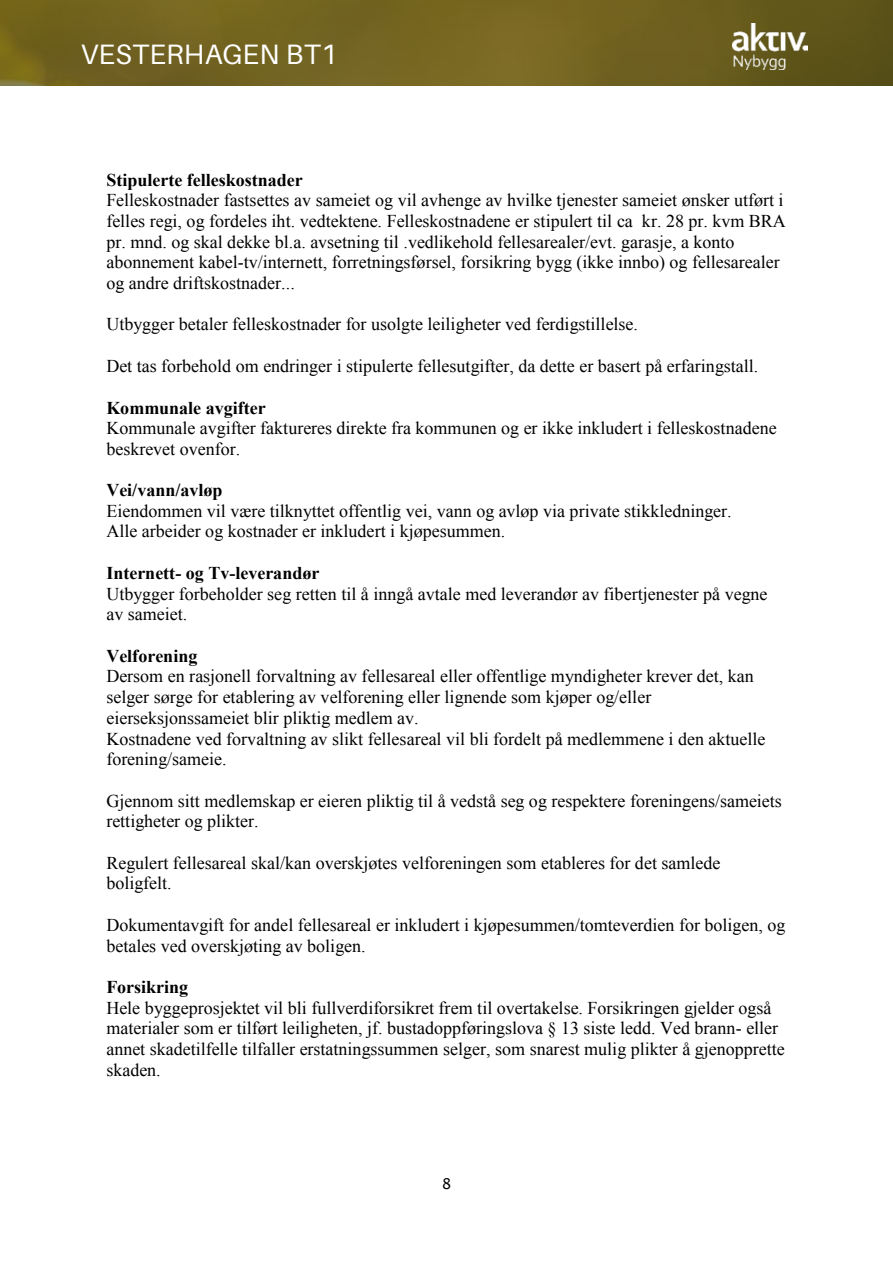
<style>
.page{position:relative;width:893px;height:1263px;background:#fff}
.page>*{position:absolute;margin:0;border:0;box-sizing:border-box;transform-origin:0 0}
.t1{font:28.05px "Aileron";letter-spacing:.01em;color:#fff}
.t2{font:18px/20.7px "Times New Roman";color:#000}
.t3{font:700 18px "Times New Roman";color:#000}
.t4{font:15px "Lucida Sans";color:#000}
</style>
<div class="page">
<img style="left:0;top:0;width:893px;height:85px">
<img style="left:733px;top:24px;width:74px;height:46px">
<h1 class="t1" style="left:81px;top:39px;width:258px">VESTERHAGEN BT1</h1>
<p class="t3" style="left:106px;top:167px;width:198px">Stipulerte felleskostnader</p>
<p class="t2" style="left:106px;top:189px;width:681px">Felleskostnader fastsettes av sameiet og vil avhenge av hvilke tjenester sameiet ønsker utført i felles regi, og fordeles iht. vedtektene. Felleskostnadene er stipulert til ca kr. 28 pr. kvm BRA pr. mnd. og skal dekke bl.a. avsetning til .vedlikehold fellesarealer/evt. garasje, a konto abonnement kabel-tv/internett, forretningsførsel, forsikring bygg (ikke innbo) og fellesarealer og andre driftskostnader...</p>
<p class="t2" style="left:106px;top:314px;width:533px">Utbygger betaler felleskostnader for usolgte leiligheter ved ferdigstillelse.</p>
<p class="t2" style="left:106px;top:355px;width:653px">Det tas forbehold om endringer i stipulerte fellesutgifter, da dette er basert på erfaringstall.</p>
<p class="t3" style="left:106px;top:395px;width:161px">Kommunale avgifter</p>
<p class="t2" style="left:106px;top:417px;width:672px">Kommunale avgifter faktureres direkte fra kommunen og er ikke inkludert i felleskostnadene beskrevet ovenfor.</p>
<p class="t3" style="left:106px;top:478px;width:118px">Vei/vann/avløp</p>
<p class="t2" style="left:106px;top:500px;width:627px">Eiendommen vil være tilknyttet offentlig vei, vann og avløp via private stikkledninger.<br>Alle arbeider og kostnader er inkludert i kjøpesummen.</p>
<p class="t3" style="left:106px;top:561px;width:215px">Internett- og Tv-leverandør</p>
<p class="t2" style="left:106px;top:583px;width:663px">Utbygger forbeholder seg retten til å inngå avtale med leverandør av fibertjenester på vegne av sameiet.</p>
<p class="t3" style="left:106px;top:644px;width:93px">Velforening</p>
<p class="t2" style="left:106px;top:666px;width:660px">Dersom en rasjonell forvaltning av fellesareal eller offentlige myndigheter krever det, kan selger sørge for etablering av velforening eller lignende som kjøper og/eller eierseksjonssameiet blir pliktig medlem av.<br>Kostnadene ved forvaltning av slikt fellesareal vil bli fordelt på medlemmene i den aktuelle forening/sameie.</p>
<p class="t2" style="left:106px;top:790px;width:677px">Gjennom sitt medlemskap er eieren pliktig til å vedstå seg og respektere foreningens/sameiets rettigheter og plikter.</p>
<p class="t2" style="left:106px;top:852px;width:615px">Regulert fellesareal skal/kan overskjøtes velforeningen som etableres for det samlede boligfelt.</p>
<p class="t2" style="left:106px;top:914px;width:681px">Dokumentavgift for andel fellesareal er inkludert i kjøpesummen/tomteverdien for boligen, og betales ved overskjøting av boligen.</p>
<p class="t3" style="left:106px;top:975px;width:83px">Forsikring</p>
<p class="t2" style="left:106px;top:997px;width:680px">Hele byggeprosjektet vil bli fullverdiforsikret frem til overtakelse. Forsikringen gjelder også materialer som er tilført leiligheten, jf. bustadoppføringslova § 13 siste ledd. Ved brann- eller annet skadetilfelle tilfaller erstatningssummen selger, som snarest mulig plikter å gjenopprette skaden.</p>
<p class="t4" style="left:442px;top:1175px;width:11px">8</p>
</div>
